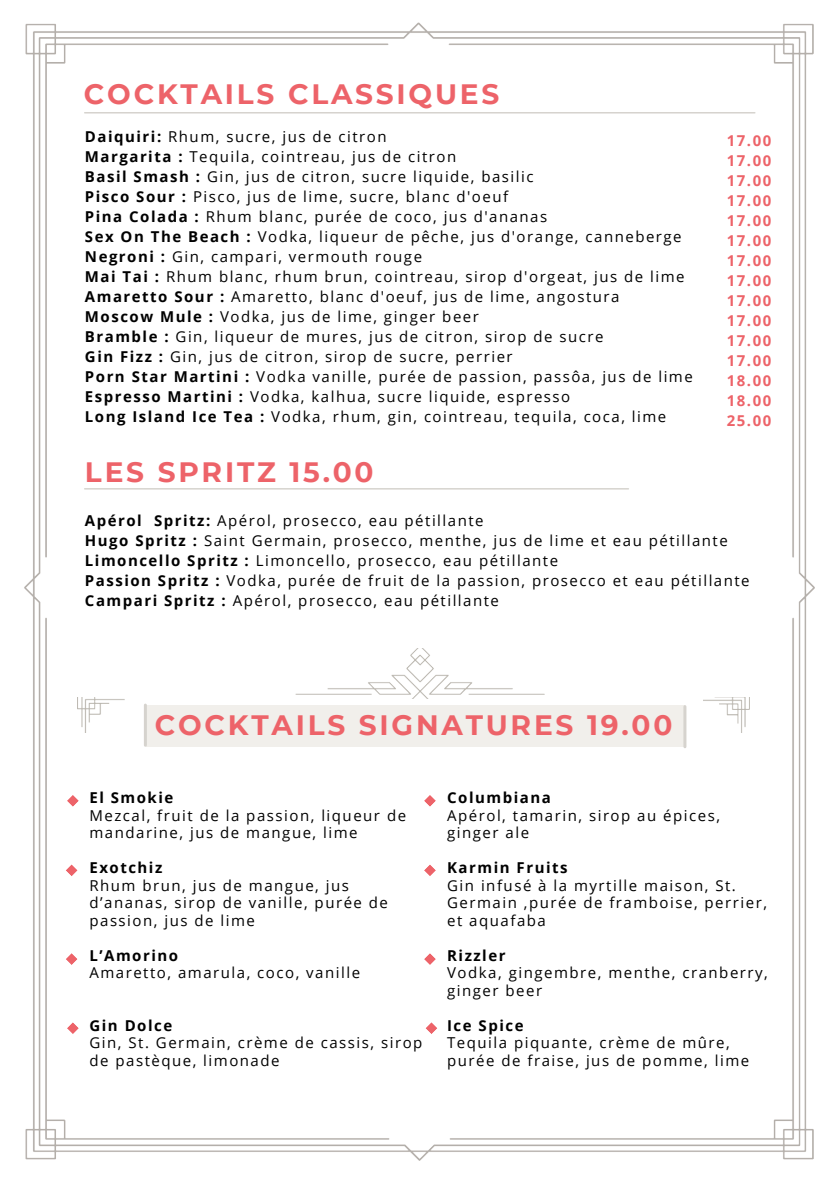
<style>
.page{position:relative;width:839px;height:1191px;background:#fff}
.page>*{position:absolute;margin:0;border:0;box-sizing:border-box;transform-origin:0 0}
.t1{font:700 28px "Montserrat";letter-spacing:.1em;color:#ed6369}
.t2{font:15px/17.6px "Open Sans";letter-spacing:.1em;color:#000}
.t3{font:700 15px/20px "Open Sans";letter-spacing:.1em;color:#ed6369;text-align:justify}
.t4{font:700 15px "Open Sans";letter-spacing:.1em;color:#000}
.s1{font-weight:700}
</style>
<div class="page">
<img style="left:24px;top:22px;width:791px;height:1139px">
<hr style="left:85px;top:112px;width:669px;height:2px;background:#d6d3ce">
<div style="left:89px;top:755px;width:656px;height:181px;background:#fff"></div>
<div style="left:147px;top:705px;width:538px;height:42px;background:#f1efeb"></div>
<hr style="left:144px;top:705px;width:3px;height:40px;background:#d6d3ce">
<hr style="left:683px;top:707px;width:3px;height:40px;background:#d6d3ce">
<svg style="left:67px;top:795px;width:12px;height:12px"></svg>
<svg style="left:424px;top:795px;width:12px;height:12px"></svg>
<svg style="left:66px;top:864px;width:12px;height:12px"></svg>
<svg style="left:424px;top:865px;width:12px;height:11px"></svg>
<img style="left:295px;top:649px;width:249px;height:49px">
<img style="left:78px;top:698px;width:46px;height:34px">
<img style="left:703px;top:698px;width:46px;height:34px">
<svg style="left:424px;top:953px;width:12px;height:12px"></svg>
<svg style="left:67px;top:1022px;width:12px;height:12px"></svg>
<svg style="left:66px;top:953px;width:12px;height:12px"></svg>
<svg style="left:425px;top:1022px;width:12px;height:12px"></svg>
<hr style="left:85px;top:488px;width:543px;height:2px;background:#d6d3ce">
<p class="t1" style="left:84px;top:77px;width:417px">COCKTAILS CLASSIQUES</p>
<p class="t2" style="left:85px;top:127px;width:303px"><span class="s1">Daiquiri:</span> Rhum, sucre, jus de citron</p>
<p class="t2" style="left:85px;top:147px;width:373px"><span class="s1">Margarita :</span> Tequila, cointreau, jus de citron</p>
<p class="t2" style="left:85px;top:167px;width:450px"><span class="s1">Basil Smash :</span> Gin, jus de citron, sucre liquide, basilic</p>
<p class="t2" style="left:85px;top:187px;width:424px"><span class="s1">Pisco Sour :</span> Pisco, jus de lime, sucre, blanc d'oeuf</p>
<p class="t2" style="left:85px;top:207px;width:464px"><span class="s1">Pina Colada :</span> Rhum blanc, purée de coco, jus d'ananas</p>
<p class="t2" style="left:85px;top:227px;width:598px"><span class="s1">Sex On The Beach :</span> Vodka, liqueur de pêche, jus d'orange, canneberge</p>
<p class="t2" style="left:85px;top:247px;width:338px"><span class="s1">Negroni :</span> Gin, campari, vermouth rouge</p>
<p class="t2" style="left:85px;top:267px;width:601px"><span class="s1">Mai Tai :</span> Rhum blanc, rhum brun, cointreau, sirop d'orgeat, jus de lime</p>
<p class="t2" style="left:85px;top:287px;width:536px"><span class="s1">Amaretto Sour :</span> Amaretto, blanc d'oeuf, jus de lime, angostura</p>
<p class="t2" style="left:85px;top:307px;width:395px"><span class="s1">Moscow Mule :</span> Vodka, jus de lime, ginger beer</p>
<p class="t2" style="left:85px;top:327px;width:520px"><span class="s1">Bramble :</span> Gin, liqueur de mures, jus de citron, sirop de sucre</p>
<h2 class="t2" style="left:85px;top:347px;width:429px"><span class="s1">Gin Fizz :</span> Gin, jus de citron, sirop de sucre, perrier</h2>
<h1 class="t2" style="left:85px;top:367px;width:609px"><span class="s1">Porn Star Martini :</span> Vodka vanille, purée de passion, passôa, jus de lime</h1>
<p class="t2" style="left:85px;top:387px;width:487px"><span class="s1">Espresso Martini :</span> Vodka, kalhua, sucre liquide, espresso</p>
<p class="t2" style="left:85px;top:407px;width:583px"><span class="s1">Long Island Ice Tea :</span> Vodka, rhum, gin, cointreau, tequila, coca, lime</p>
<p class="t3" style="left:726px;top:130px;width:46px">17.00<br>17.00<br>17.00<br>17.00<br>17.00<br>17.00<br>17.00<br>17.00<br>17.00<br>17.00<br>17.00<br>17.00<br>18.00<br>18.00<br>25.00</p>
<p class="t1" style="left:85px;top:455px;width:290px">LES SPRITZ 15.00</p>
<p class="t2" style="left:85px;top:512px;width:400px"><span class="s1">Apérol Spritz:</span> Apérol, prosecco, eau pétillante</p>
<p class="t2" style="left:85px;top:531px;width:644px"><span class="s1">Hugo Spritz :</span> Saint Germain, prosecco, menthe, jus de lime et eau pétillante</p>
<p class="t2" style="left:85px;top:551px;width:474px"><span class="s1">Limoncello Spritz :</span> Limoncello, prosecco, eau pétillante</p>
<p class="t2" style="left:85px;top:571px;width:666px"><span class="s1">Passion Spritz :</span> Vodka, purée de fruit de la passion, prosecco et eau pétillante</p>
<p class="t2" style="left:85px;top:591px;width:415px"><span class="s1">Campari Spritz :</span> Apérol, prosecco, eau pétillante</p>
<p class="t1" style="left:155px;top:708px;width:519px">COCKTAILS SIGNATURES 19.00</p>
<p class="t4" style="left:89px;top:787px;width:85px">El Smokie</p>
<p class="t2" style="left:89px;top:806px;width:318px">Mezcal, fruit de la passion, liqueur de mandarine, jus de mangue, lime</p>
<p class="t4" style="left:89px;top:857px;width:74px">Exotchiz</p>
<p class="t2" style="left:89px;top:876px;width:300px">Rhum brun, jus de mangue, jus d’ananas, sirop de vanille, purée de passion, jus de lime</p>
<p class="t4" style="left:89px;top:945px;width:90px">L’Amorino</p>
<p class="t2" style="left:89px;top:964px;width:272px">Amaretto, amarula, coco, vanille</p>
<h1 class="t4" style="left:89px;top:1015px;width:84px">Gin Dolce</h1>
<p class="t2" style="left:89px;top:1034px;width:334px">Gin, St. Germain, crème de cassis, sirop de pastèque, limonade</p>
<p class="t4" style="left:447px;top:787px;width:105px">Columbiana</p>
<p class="t2" style="left:447px;top:806px;width:274px">Apérol, tamarin, sirop au épices, ginger ale</p>
<p class="t4" style="left:447px;top:857px;width:122px">Karmin Fruits</p>
<p class="t2" style="left:447px;top:876px;width:321px">Gin infusé à la myrtille maison, St.<br>Germain ,purée de framboise, perrier, et aquafaba</p>
<p class="t4" style="left:447px;top:945px;width:60px">Rizzler</p>
<p class="t2" style="left:447px;top:964px;width:322px">Vodka, gingembre, menthe, cranberry, ginger beer</p>
<p class="t4" style="left:447px;top:1015px;width:78px">Ice Spice</p>
<p class="t2" style="left:447px;top:1034px;width:303px">Tequila piquante, crème de mûre, purée de fraise, jus de pomme, lime</p>
</div>
